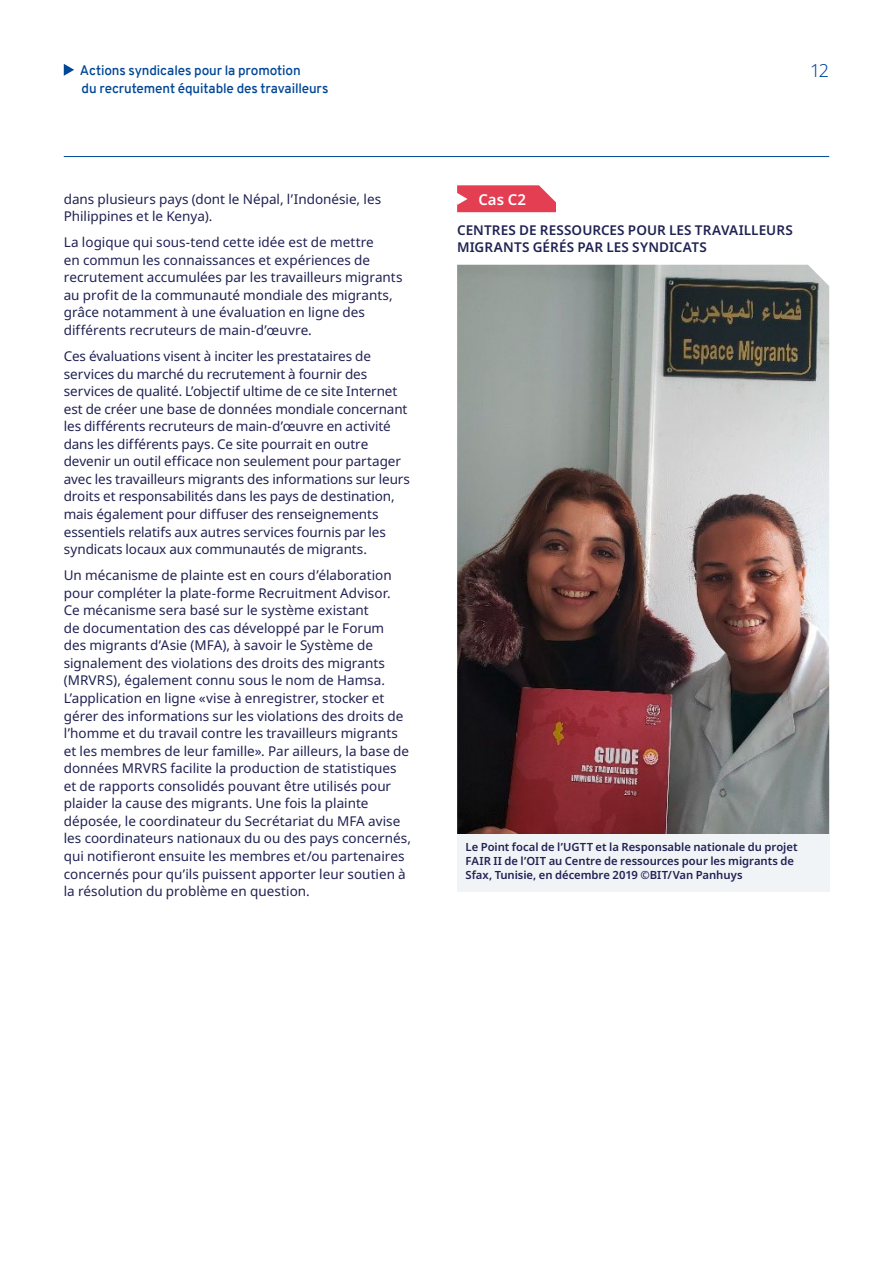
<style>
.page{position:relative;width:893px;height:1263px;background:#fff}
.page>*{position:absolute;margin:0;border:0;box-sizing:border-box;transform-origin:0 0}
.t1{font:300 18px "Noto Sans";color:#004798}
.t2{font:600 15px "Noto Sans";color:#fff}
.t3{font:13.5px/17.5px "Noto Sans";color:#212253}
.t4{font:600 13.5px/18px "Overpass";letter-spacing:-.01em;color:#004798}
.t5{font:600 13.5px/17.5px "Noto Sans";letter-spacing:.005em;color:#212253}
.t6{font:600 11.25px/14.2px "Noto Sans";color:#212253}
</style>
<div class="page">
<svg style="left:457px;top:185px;width:99px;height:27px;background:#e64f62"></svg>
<hr style="left:64px;top:156px;width:765px;height:1px;background:#004798">
<svg style="left:64px;top:64px;width:10px;height:12px"></svg>
<img style="left:457px;top:265px;width:372px;height:569px">
<div style="left:457px;top:834px;width:372px;height:58px;background:#f0f4f7"></div>
<p class="t4" style="left:80px;top:61px;width:250px">Actions syndicales pour la promotion<br>du recrutement équitable des travailleurs</p>
<p class="t3" style="left:64px;top:190px;width:319px">dans plusieurs pays (dont le Népal, l’Indonésie, les<br>Philippines et le Kenya).</p>
<p class="t3" style="left:64px;top:234px;width:340px">La logique qui sous-tend cette idée est de mettre<br>en commun les connaissances et expériences de recrutement accumulées par les travailleurs migrants au profit de la communauté mondiale des migrants, grâce notamment à une évaluation en ligne des différents recruteurs de main-d’œuvre.</p>
<p class="t3" style="left:64px;top:348px;width:348px">Ces évaluations visent à inciter les prestataires de services du marché du recrutement à fournir des services de qualité. L’objectif ultime de ce site Internet est de créer une base de données mondiale concernant les différents recruteurs de main-d’œuvre en activité dans les différents pays. Ce site pourrait en outre devenir un outil efficace non seulement pour partager avec les travailleurs migrants des informations sur leurs droits et responsabilités dans les pays de destination, mais également pour diffuser des renseignements essentiels relatifs aux autres services fournis par les syndicats locaux aux communautés de migrants.</p>
<p class="t3" style="left:64px;top:567px;width:349px">Un mécanisme de plainte est en cours d’élaboration pour compléter la plate-forme Recruitment Advisor.<br>Ce mécanisme sera basé sur le système existant<br>de documentation des cas développé par le Forum<br>des migrants d’Asie (MFA), à savoir le Système de signalement des violations des droits des migrants (MRVRS), également connu sous le nom de Hamsa.<br>L’application en ligne «vise à enregistrer, stocker et gérer des informations sur les violations des droits de l’homme et du travail contre les travailleurs migrants et les membres de leur famille». Par ailleurs, la base de données MRVRS facilite la production de statistiques et de rapports consolidés pouvant être utilisés pour plaider la cause des migrants. Une fois la plainte déposée, le coordinateur du Secrétariat du MFA avise les coordinateurs nationaux du ou des pays concernés, qui notifieront ensuite les membres et/ou partenaires concernés pour qu’ils puissent apporter leur soutien à la résolution du problème en question.</p>
<h1 class="t1" style="left:810px;top:57px;width:21px">12</h1>
<p class="t2" style="left:478px;top:189px;width:49px">Cas C2</p>
<p class="t5" style="left:457px;top:222px;width:337px">CENTRES DE RESSOURCES POUR LES TRAVAILLEURS<br>MIGRANTS GÉRÉS PAR LES SYNDICATS</p>
<p class="t6" style="left:466px;top:840px;width:333px">Le Point focal de l’UGTT et la Responsable nationale du projet<br>FAIR II de l’OIT au Centre de ressources pour les migrants de<br>Sfax, Tunisie, en décembre 2019 ©BIT/Van Panhuys</p>
</div>
